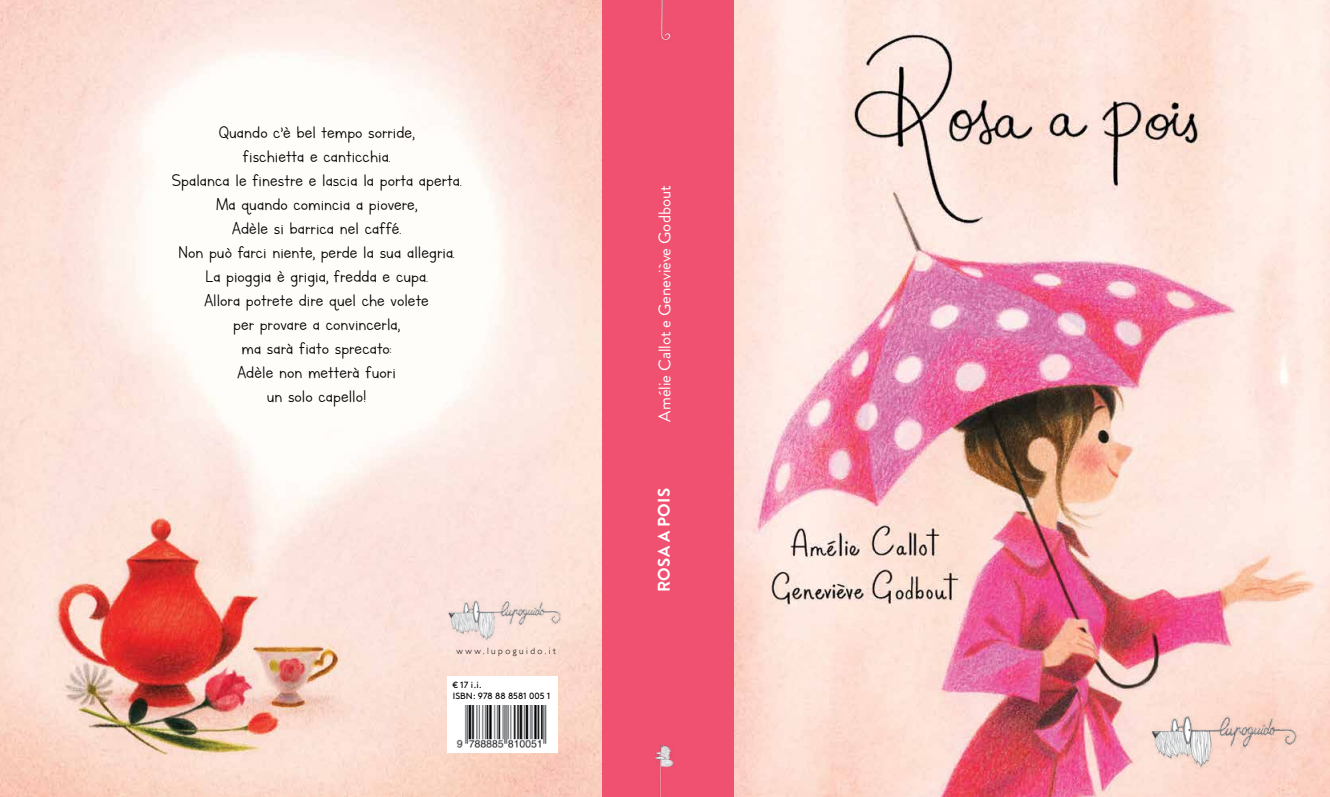
<style>
.page{position:relative;width:1330px;height:797px;background:#fff}
.page>*{position:absolute;margin:0;border:0;box-sizing:border-box;transform-origin:0 0}
.t1{font:20px/24px "Lettersfor Learners";color:#000;text-align:center}
.t2{font:16.9px "Brandon Grotesque";letter-spacing:-.005em;color:#fff}
.t3{font:700 16.9px "Brandon Grotesque";letter-spacing:.015em;color:#fff}
.t4{font:300 9.1px "Gill Sans";letter-spacing:.27em;color:#000}
.t5{font:9px/11px "Brown Pro";color:#000}
</style>
<div class="page">
<div style="left:0;top:0;width:1329px;height:797px;background:#f05171"></div>
<img style="left:0;top:0;width:601px;height:797px">
<div style="left:447px;top:676px;width:110px;height:76px;background:#fff"></div>
<img style="left:447px;top:598px;width:114px;height:43px">
<img style="left:655px;top:745px;width:19px;height:52px">
<img style="left:659px;top:0;width:12px;height:41px">
<img style="left:734px;top:0;width:595px;height:797px">
<img style="left:1150px;top:716px;width:147px;height:52px">
<img style="left:457px;top:705px;width:90px;height:42px">
<p class="t1" style="left:172px;top:120px;width:291px">Quando c’è bel tempo sorride,<br>fischietta e canticchia.<br>Spalanca le finestre e lascia la porta aperta.<br>Ma quando comincia a piovere,<br>Adèle si barrica nel caffé.<br>Non può farci niente, perde la sua allegria.<br>La pioggia è grigia, fredda e cupa.<br>Allora potrete dire quel che volete<br>per provare a convincerla,<br>ma sarà fiato sprecato:<br>Adèle non metterà fuori<br>un solo capello!</p>
<p class="t4" style="left:456px;top:643px;width:101px">www.lupoguido.it</p>
<p class="t5" style="left:453px;top:678px;width:99px">€ 17 i.i.<br>ISBN: 978 88 8581 005 1</p>
<p class="t2" style="left:653px;top:421px;width:237px;rotate:-90deg">Amélie Callot e Geneviève Godbout</p>
<p class="t3" style="left:652px;top:592px;width:105px;rotate:-90deg">rosa a pois</p>
</div>
